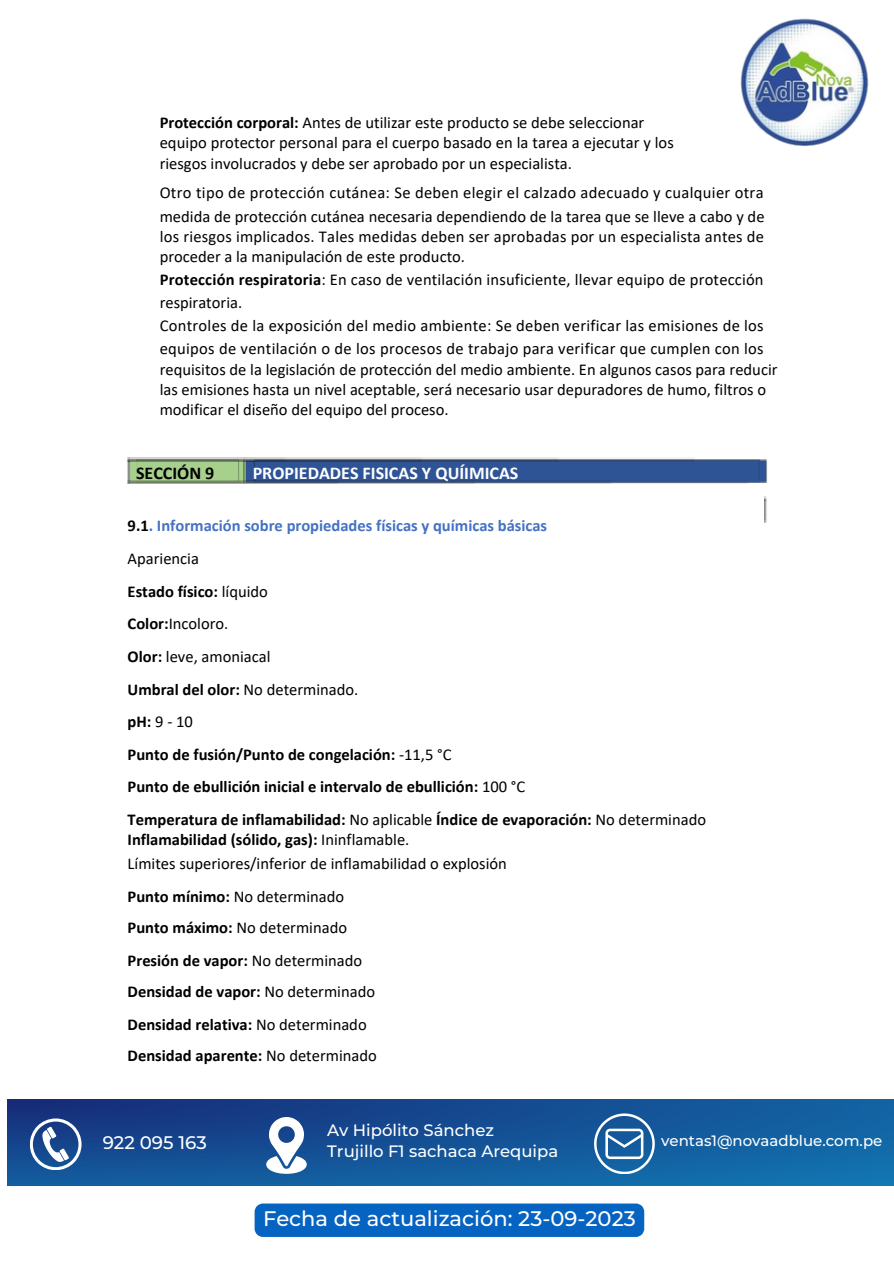
<style>
.page{position:relative;width:894px;height:1264px;background:#fff}
.page>*{position:absolute;margin:0;border:0;box-sizing:border-box;transform-origin:0 0}
.t1{font:500 21px "Montserrat";color:#fff}
.t2{font:500 18.15px "Montserrat";color:#fff}
.t3{font:700 18px "Calibri";color:#fff}
.t4{font:700 18px "Calibri";color:#000}
.t5{font:16.5px/20.2px "Calibri";color:#000}
.t6{font:700 16.5px/32.7px "Calibri";color:#000}
.t7{font:16.5px/23.7px "Calibri";letter-spacing:.02em;color:#000}
.t8{font:500 16.5px/21.3px "Montserrat";color:#fff}
.t9{font:500 15px "Montserrat";color:#fff}
.s1{font-weight:700}
.s2{color:#4472c4}
.s3{font-weight:400}
</style>
<div class="page">
<img style="left:127px;top:459px;width:640px;height:24px">
<div style="left:136px;top:461px;width:103px;height:19px;background:#a8d08d"></div>
<div style="left:253px;top:459px;width:506px;height:24px;background:#2f5496"></div>
<img style="left:127px;top:457px;width:116px;height:4px">
<img style="left:244px;top:457px;width:450px;height:4px">
<img style="left:127px;top:480px;width:116px;height:3px">
<img style="left:243px;top:459px;width:5px;height:21px">
<img style="left:244px;top:480px;width:503px;height:3px">
<img style="left:764px;top:498px;width:3px;height:21px">
<img style="left:740px;top:18px;width:129px;height:129px">
<svg style="left:7px;top:1099px;width:886px;height:87px;background:#135498"></svg>
<svg style="left:266px;top:1116px;width:41px;height:57px"></svg>
<svg style="left:30px;top:1118px;width:51px;height:52px"></svg>
<svg style="left:594px;top:1113px;width:60px;height:61px"></svg>
<div style="left:254px;top:1203px;width:390px;height:33px;background:#0563c1"></div>
<p class="t5" style="left:160px;top:114px;width:515px"><span class="s1">Protección corporal:</span> Antes de utilizar este producto se debe seleccionar equipo protector personal para el cuerpo basado en la tarea a ejecutar y los riesgos involucrados y debe ser aprobado por un especialista.</p>
<p class="t7" style="left:160px;top:182px;width:606px">Otro tipo de protección cutánea: Se deben elegir el calzado adecuado y cualquier otra medida de protección cutánea necesaria dependiendo de la tarea que se lleve a cabo y de</p>
<p class="t5" style="left:160px;top:227px;width:605px">los riesgos implicados. Tales medidas deben ser aprobadas por un especialista antes de proceder a la manipulación de este producto.</p>
<p class="t5" style="left:160px;top:269px;width:605px;line-height:23.2px"><span class="s1">Protección respiratoria</span>: En caso de ventilación insuficiente, llevar equipo de protección respiratoria.<br>Controles de la exposición del medio ambiente: Se deben verificar las emisiones de los equipos de ventilación o de los procesos de trabajo para verificar que cumplen con los</p>
<p class="t5" style="left:160px;top:360px;width:619px">requisitos de la legislación de protección del medio ambiente. En algunos casos para reducir las emisiones hasta un nivel aceptable, será necesario usar depuradores de humo, filtros o</p>
<p class="t5" style="left:160px;top:401px;width:290px">modificar el diseño del equipo del proceso.</p>
<p class="t4" style="left:136px;top:466px;width:80px">SECCIÓN 9</p>
<h2 class="t3" style="left:253px;top:466px;width:267px">PROPIEDADES FISICAS Y QUÍIMICAS</h2>
<h2 class="t6" style="left:128px;top:511px;width:579px">9.1<span class="s2">. Información sobre propiedades físicas y químicas básicas<br></span><span class="s3">Apariencia<br></span>Estado físico: <span class="s3">líquido<br></span>Color:<span class="s3">Incoloro.<br></span>Olor: <span class="s3">leve, amoniacal<br></span>Umbral del olor: <span class="s3">No determinado.<br></span>pH: <span class="s3">9 - 10<br></span>Punto de fusión/Punto de congelación: <span class="s3">-11,5 °C<br></span>Punto de ebullición inicial e intervalo de ebullición: <span class="s3">100 °C<br></span>Temperatura de inflamabilidad: <span class="s3">No aplicable</span> Índice de evaporación: <span class="s3">No determinado</span></h2>
<h2 class="t5" style="left:128px;top:829px;width:381px;line-height:23.7px"><span class="s1">Inflamabilidad (sólido, gas):</span> Ininflamable.<br>Límites superiores/inferior de inflamabilidad o explosión</h2>
<h2 class="t6" style="left:128px;top:881px;width:250px;line-height:32px">Punto mínimo: <span class="s3">No determinado<br></span>Punto máximo: <span class="s3">No determinado<br></span>Presión de vapor: <span class="s3">No determinado<br></span>Densidad de vapor: <span class="s3">No determinado<br></span>Densidad relativa: <span class="s3">No determinado<br></span>Densidad aparente: <span class="s3">No determinado</span></h2>
<p class="t2" style="left:103px;top:1130px;width:105px">922 095 163</p>
<p class="t8" style="left:327px;top:1119px;width:232px">Av Hipólito Sánchez<br>Trujillo F1 sachaca Arequipa</p>
<p class="t1" style="left:263px;top:1205px;width:374px">Fecha de actualización: 23-09-2023</p>
<p class="t9" style="left:661px;top:1131px;width:223px">ventas1@novaadblue.com.pe</p>
</div>
